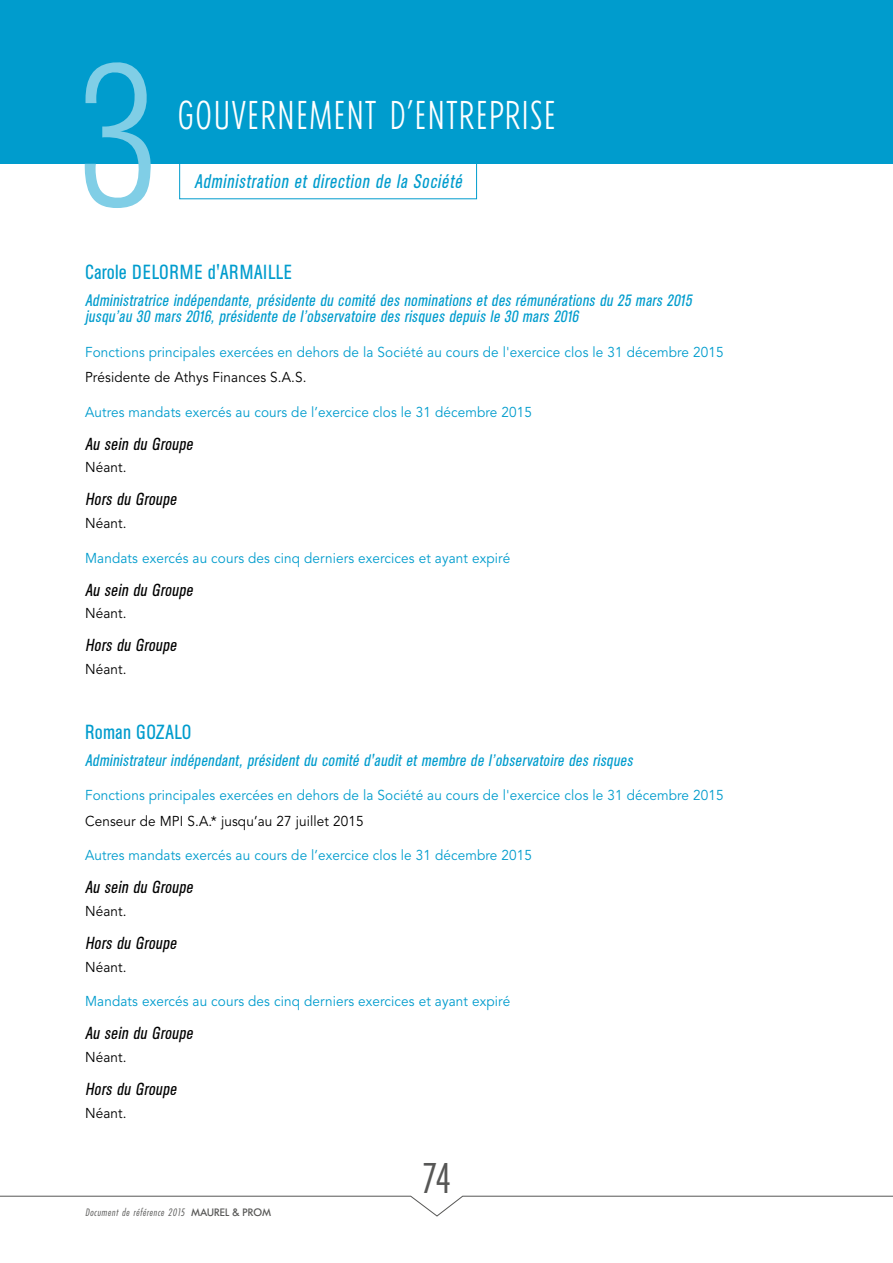
<style>
.page{position:relative;width:893px;height:1263px;background:#fff}
.page>*{position:absolute;margin:0;border:0;box-sizing:border-box;transform-origin:0 0}
.t1{font:300 195px "Climerick";color:#80cee6}
.t2{font:300 condensed 45px "Futura EF";color:#575756}
.t3{font:300 39px "Climerick";letter-spacing:.05em;color:#fff;scale:.9 1}
.t4{font:20.25px "AG Buch Condensed BQ";letter-spacing:.03em;color:#009ccd;scale:.95 1}
.t5{font:20.25px "AG Buch Condensed BQ";letter-spacing:.01em;color:#009ccd;scale:.95 1}
.t6{font:italic 19.5px "AG Buch Condensed BQ";color:#009ccd;scale:.9 1}
.t7{font:italic 17.25px "AG Buch Condensed BQ";color:#000;scale:.95 1}
.t8{font:italic 16.5px/16.5px "AG Buch Condensed BQ";color:#009ccd;scale:.95 1}
.t9{font:14.25px "Avenir";letter-spacing:.01em;color:#009ccd;scale:.95 1}
.t10{font:14.25px "Avenir";letter-spacing:.01em;color:#000;scale:.95 1}
.t11{font:italic 300 condensed 11.25px "Futura EF";color:#575756}
.s1{font-family:"Futura No 2 D";font-weight:500;font-style:normal;font-stretch:normal}
</style>
<div class="page">
<div style="left:0;top:0;width:893px;height:164px;background:#009ccd"></div>
<svg style="left:0;top:1195px;width:893px;height:22px"></svg>
<div style="left:179px;top:145px;width:298px;height:54px;border:1px solid #009ccd"></div>
<h1 class="t1" style="left:78px;top:29px;width:82px">3</h1>
<h3 class="t3" style="left:178px;top:94px;width:421px">GOUVERNEMENT D’ENTREPRISE</h3>
<h3 class="t6" style="left:194px;top:171px;width:303px">Administration et direction de la Société</h3>
<h3 class="t4" style="left:85px;top:260px;width:219px">Carole DELORME d'ARMAILLE</h3>
<p class="t8" style="left:85px;top:292px;width:644px">Administratrice indépendante, présidente du comité des nominations et des rémunérations du 25 mars 2015 jusqu’au 30 mars 2016, présidente de l’observatoire des risques depuis le 30 mars 2016</p>
<p class="t9" style="left:85px;top:343px;width:674px">Fonctions principales exercées en dehors de la Société au cours de l'exercice clos le 31 décembre 2015</p>
<p class="t10" style="left:85px;top:369px;width:235px">Présidente de Athys Finances S.A.S.</p>
<p class="t9" style="left:85px;top:403px;width:472px">Autres mandats exercés au cours de l’exercice clos le 31 décembre 2015</p>
<p class="t7" style="left:85px;top:434px;width:119px">Au sein du Groupe</p>
<p class="t10" style="left:85px;top:459px;width:45px">Néant.</p>
<p class="t7" style="left:85px;top:490px;width:101px">Hors du Groupe</p>
<p class="t10" style="left:85px;top:515px;width:45px">Néant.</p>
<p class="t9" style="left:85px;top:549px;width:449px">Mandats exercés au cours des cinq derniers exercices et ayant expiré</p>
<p class="t7" style="left:85px;top:580px;width:119px">Au sein du Groupe</p>
<p class="t10" style="left:85px;top:605px;width:45px">Néant.</p>
<p class="t7" style="left:85px;top:636px;width:101px">Hors du Groupe</p>
<p class="t10" style="left:85px;top:661px;width:45px">Néant.</p>
<h3 class="t5" style="left:85px;top:720px;width:113px">Roman GOZALO</h3>
<p class="t8" style="left:85px;top:752px;width:581px">Administrateur indépendant, président du comité d'audit et membre de l’observatoire des risques</p>
<p class="t9" style="left:85px;top:787px;width:674px">Fonctions principales exercées en dehors de la Société au cours de l'exercice clos le 31 décembre 2015</p>
<p class="t10" style="left:85px;top:813px;width:295px">Censeur de MPI S.A.* jusqu’au 27 juillet 2015</p>
<p class="t9" style="left:85px;top:847px;width:472px">Autres mandats exercés au cours de l’exercice clos le 31 décembre 2015</p>
<p class="t7" style="left:85px;top:878px;width:119px">Au sein du Groupe</p>
<p class="t10" style="left:85px;top:903px;width:45px">Néant.</p>
<p class="t7" style="left:85px;top:933px;width:101px">Hors du Groupe</p>
<p class="t10" style="left:85px;top:959px;width:45px">Néant.</p>
<p class="t9" style="left:85px;top:993px;width:449px">Mandats exercés au cours des cinq derniers exercices et ayant expiré</p>
<p class="t7" style="left:85px;top:1024px;width:119px">Au sein du Groupe</p>
<p class="t10" style="left:85px;top:1049px;width:45px">Néant.</p>
<p class="t7" style="left:85px;top:1079px;width:101px">Hors du Groupe</p>
<p class="t10" style="left:85px;top:1105px;width:45px">Néant.</p>
<p class="t11" style="left:85px;top:1206px;width:188px">Document de référence 2015 <span class="s1">MAU R E L &amp; P ROM</span></p>
<h2 class="t2" style="left:422px;top:1153px;width:32px">74</h2>
</div>
